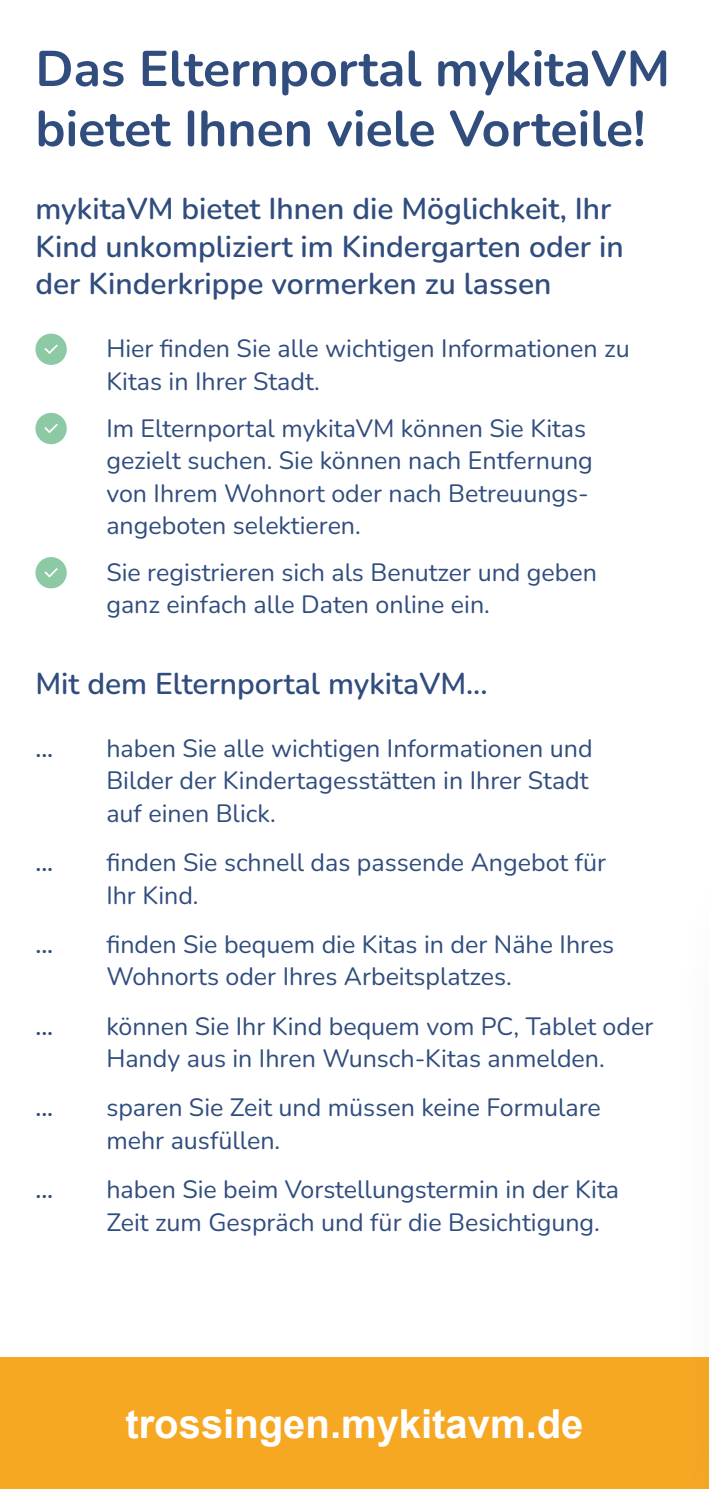
<style>
.page{position:relative;width:709px;height:1489px;background:#fff}
.page>*{position:absolute;margin:0;border:0;box-sizing:border-box;transform-origin:0 0}
.t1{font:700 50px/60px "Nunito";color:#304d7e}
.t2{font:700 40px "Arial";color:#fff}
.t3{font:600 30px/37.5px "Nunito";color:#304d7e}
.t4{font:25px/32.5px "Nunito";color:#304d7e}
.t5{font:600 25px "Nunito";color:#304d7e}
</style>
<div class="page">
<div style="left:35px;top:333px;width:32px;height:32px;background:#8dc9a4;border-radius:50%"></div>
<svg style="left:44px;top:344px;width:14px;height:10px"></svg>
<div style="left:35px;top:413px;width:32px;height:31px;background:#8dc9a4;border-radius:50%"></div>
<svg style="left:44px;top:424px;width:14px;height:9px"></svg>
<div style="left:35px;top:557px;width:32px;height:31px;background:#8dc9a4;border-radius:50%"></div>
<svg style="left:44px;top:568px;width:14px;height:9px"></svg>
<div style="left:0;top:1357px;width:709px;height:131px;background:#f7a823"></div>
<div style="left:674px;top:828px;width:35px;height:660px;background:#304d7e;opacity:.3"></div>
<h1 class="t1" style="left:35px;top:37px;width:636px">Das Elternportal mykitaVM bietet Ihnen viele Vorteile!</h1>
<p class="t3" style="left:35px;top:189px;width:589px">mykitaVM bietet Ihnen die Möglichkeit, Ihr<br>Kind unkompliziert im Kindergarten oder in der Kinderkrippe vormerken zu lassen</p>
<p class="t4" style="left:106px;top:331px;width:525px">Hier finden Sie alle wichtigen Informationen zu<br>Kitas in Ihrer Stadt.</p>
<p class="t4" style="left:106px;top:411px;width:488px">Im Elternportal mykitaVM können Sie Kitas gezielt suchen. Sie können nach Entfernung von Ihrem Wohnort oder nach Betreuungs&shy;angeboten selektieren.</p>
<p class="t4" style="left:106px;top:555px;width:492px">Sie registrieren sich als Benutzer und geben ganz einfach alle Daten online ein.</p>
<p class="t3" style="left:35px;top:663px;width:453px">Mit dem Elternportal mykitaVM...</p>
<p class="t5" style="left:35px;top:730px;width:19px">...</p>
<p class="t5" style="left:35px;top:844px;width:19px">...</p>
<p class="t5" style="left:35px;top:926px;width:19px">...</p>
<p class="t5" style="left:35px;top:1008px;width:19px">...</p>
<p class="t5" style="left:35px;top:1089px;width:19px">...</p>
<p class="t5" style="left:35px;top:1171px;width:19px">...</p>
<p class="t4" style="left:106px;top:731px;width:488px">haben Sie alle wichtigen Informationen und<br>Bilder der Kindertagesstätten in Ihrer Stadt auf einen Blick.</p>
<p class="t4" style="left:106px;top:845px;width:501px">finden Sie schnell das passende Angebot für<br>Ihr Kind.</p>
<p class="t4" style="left:106px;top:926px;width:509px">finden Sie bequem die Kitas in der Nähe Ihres<br>Wohnorts oder Ihres Arbeitsplatzes.</p>
<p class="t4" style="left:106px;top:1008px;width:548px">können Sie Ihr Kind bequem vom PC, Tablet oder<br>Handy aus in Ihren Wunsch-Kitas anmelden.</p>
<p class="t4" style="left:106px;top:1090px;width:496px">sparen Sie Zeit und müssen keine Formulare mehr ausfüllen.</p>
<p class="t4" style="left:106px;top:1171px;width:514px">haben Sie beim Vorstellungstermin in der Kita<br>Zeit zum Gespräch und für die Besichtigung.</p>
<h2 class="t2" style="left:125px;top:1397px;width:459px">trossingen.mykitavm.de</h2>
</div>
